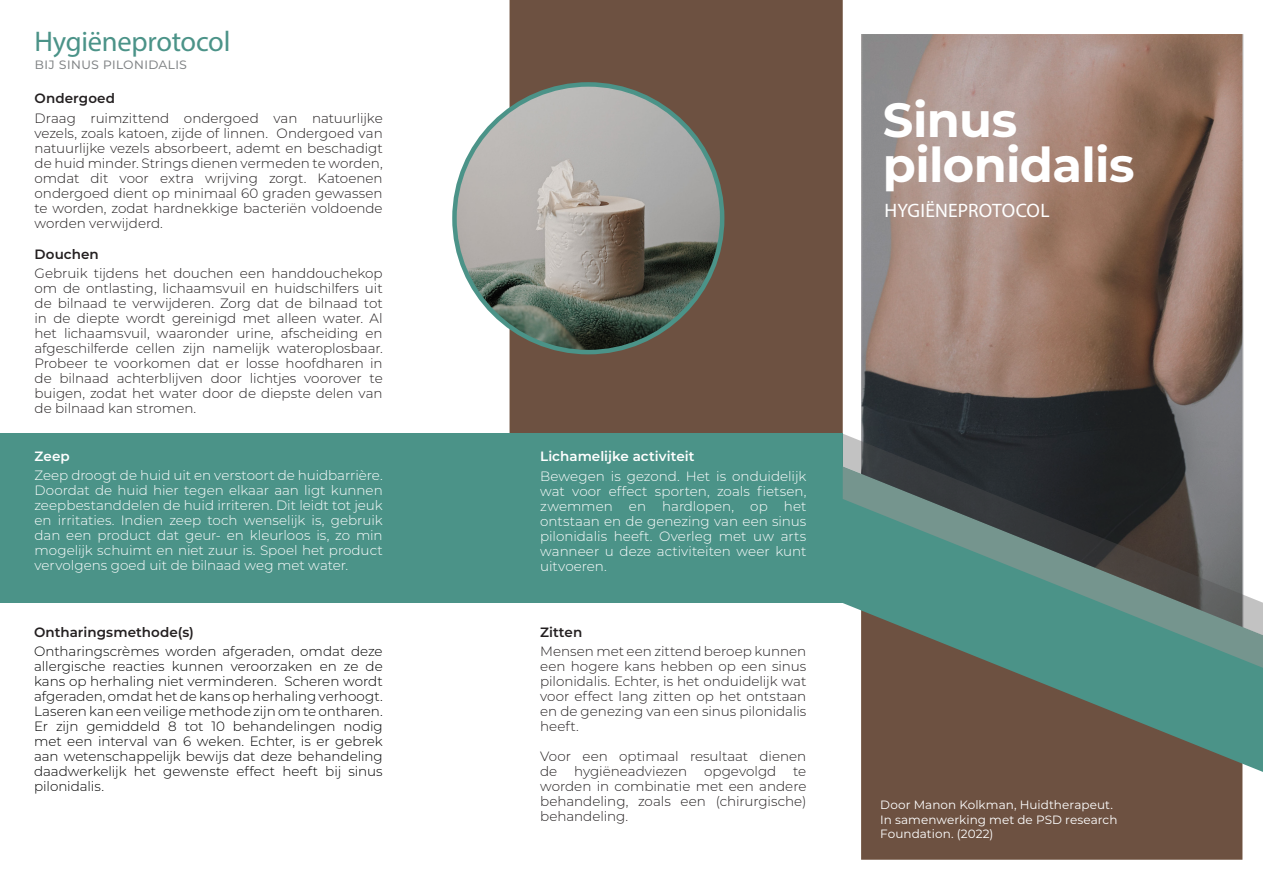
<style>
.page{position:relative;width:1263px;height:893px;background:#fff}
.page>*{position:absolute;margin:0;border:0;box-sizing:border-box;transform-origin:0 0}
.Cover_Title_Line_2{font:700 48px "Montserrat";letter-spacing:-.015em;color:#fff}
.Title_1{font:28.5px "Myriad Pro";letter-spacing:-.01em;color:#4b9388}
.t1{font:19.5px "Myriad Pro";letter-spacing:.01em;color:#fff}
.Title_1_-_Subtitle{font:15px "Montserrat";letter-spacing:-.01em;color:#808385}
.Box_1_-_BT{font:300 13.5px/15px "Montserrat";color:#231f20;text-align:justify}
.Box_1_-_BT-2{font:300 13.5px/15px "Montserrat";color:#fff;text-align:justify}
.Box_1_-_BT-3{font:300 13.5px/15px "Montserrat";color:#000;text-align:justify}
.Box_1_-_Title{font:600 13.5px "Montserrat";letter-spacing:.005em;color:#231f20}
.Box_1_-_Title-2{font:600 13.5px "Montserrat";letter-spacing:.005em;color:#fff}
.t2{font:12px/14.4px "Montserrat";letter-spacing:.005em;color:#fff}
</style>
<div class="page">
<div style="left:509px;top:0;width:334px;height:434px;background:#6d5141"></div>
<div style="left:861px;top:772px;width:382px;height:88px;background:#6d5141"></div>
<div style="left:0;top:434px;width:843px;height:169px;background:#4b9388"></div>
<img style="left:454px;top:84px;width:268px;height:268px;border-radius:134px">
<svg style="left:862px;top:34px;width:382px;height:400px;background:#8e766c"></svg>
<svg style="left:861px;top:668px;width:402px;height:104px;background:#626658"></svg>
<svg style="left:861px;top:638px;width:402px;height:30px;background:#578175"></svg>
<svg style="left:843px;top:434px;width:420px;height:204px;background:#4f6864"></svg>
<p class="Title_1" style="left:35px;top:24px;width:197px">Hygiëneprotocol</p>
<p class="Title_1_-_Subtitle" style="left:35px;top:54px;width:154px">bij sinus pilonidalis</p>
<p class="Box_1_-_Title" style="left:35px;top:89px;width:82px">Ondergoed</p>
<p class="Box_1_-_BT" style="left:35px;top:110px;width:350px">Draag ruimzittend ondergoed van natuurlijke vezels, zoals katoen, zijde of linnen. Ondergoed van natuurlijke vezels absorbeert, ademt en beschadigt de huid minder. Strings dienen vermeden te worden, omdat dit voor extra wrijving zorgt. Katoenen ondergoed dient op minimaal 60 graden gewassen te worden, zodat hardnekkige bacteriën voldoende worden verwijderd.</p>
<p class="Box_1_-_Title" style="left:35px;top:244px;width:66px">Douchen</p>
<p class="Box_1_-_BT" style="left:35px;top:265px;width:350px">Gebruik tijdens het douchen een handdouchekop om de ontlasting, lichaamsvuil en huidschilfers uit de bilnaad te verwijderen. Zorg dat de bilnaad tot in de diepte wordt gereinigd met alleen water. Al het lichaamsvuil, waaronder urine, afscheiding en afgeschilferde cellen zijn namelijk wateroplosbaar.<br>Probeer te voorkomen dat er losse hoofdharen in de bilnaad achterblijven door lichtjes voorover te buigen, zodat het water door de diepste delen van de bilnaad kan stromen.</p>
<p class="Box_1_-_Title-2" style="left:35px;top:447px;width:37px">Zeep</p>
<p class="Box_1_-_BT-2" style="left:35px;top:468px;width:350px">Zeep droogt de huid uit en verstoort de huidbarrière.<br>Doordat de huid hier tegen elkaar aan ligt kunnen zeepbestanddelen de huid irriteren. Dit leidt tot jeuk en irritaties. Indien zeep toch wenselijk is, gebruik dan een product dat geur- en kleurloos is, zo min mogelijk schuimt en niet zuur is. Spoel het product vervolgens goed uit de bilnaad weg met water.</p>
<p class="Box_1_-_Title" style="left:34px;top:622px;width:161px">Ontharingsmethode(s)</p>
<p class="Box_1_-_BT-3" style="left:34px;top:643px;width:350px">Ontharingscrèmes worden afgeraden, omdat deze allergische reacties kunnen veroorzaken en ze de kans op herhaling niet verminderen. Scheren wordt afgeraden, omdat het de kans op herhaling verhoogt.<br>Laseren kan een veilige methode zijn om te ontharen.<br>Er zijn gemiddeld 8 tot 10 behandelingen nodig met een interval van 6 weken. Echter, is er gebrek aan wetenschappelijk bewijs dat deze behandeling daadwerkelijk het gewenste effect heeft bij sinus pilonidalis.</p>
<p class="Cover_Title_Line_2" style="left:883px;top:85px;width:136px">Sinus</p>
<p class="Cover_Title_Line_2" style="left:883px;top:130px;width:253px">pilonidalis</p>
<p class="t1" style="left:884px;top:199px;width:167px">HYGIËNEPROTOCOL</p>
<p class="Box_1_-_Title-2" style="left:540px;top:447px;width:156px">Lichamelijke activiteit</p>
<p class="Box_1_-_BT-2" style="left:540px;top:468px;width:268px">Bewegen is gezond. Het is onduidelijk wat voor effect sporten, zoals fietsen, zwemmen en hardlopen, op het ontstaan en de genezing van een sinus pilonidalis heeft. Overleg met uw arts wanneer u deze activiteiten weer kunt uitvoeren.</p>
<p class="Box_1_-_Title" style="left:540px;top:622px;width:44px">Zitten</p>
<p class="Box_1_-_BT" style="left:540px;top:643px;width:268px">Mensen met een zittend beroep kunnen een hogere kans hebben op een sinus pilonidalis. Echter, is het onduidelijk wat voor effect lang zitten op het ontstaan en de genezing van een sinus pilonidalis heeft.</p>
<p class="Box_1_-_BT" style="left:540px;top:748px;width:268px">Voor een optimaal resultaat dienen de hygiëneadviezen opgevolgd te worden in combinatie met een andere behandeling, zoals een (chirurgische) behandeling.</p>
<p class="t2" style="left:880px;top:797px;width:234px">Door Manon Kolkman, Huidtherapeut.</p>
<p class="t2" style="left:880px;top:812px;width:239px">In samenwerking met de PSD research<br>Foundation. (2022)</p>
</div>
